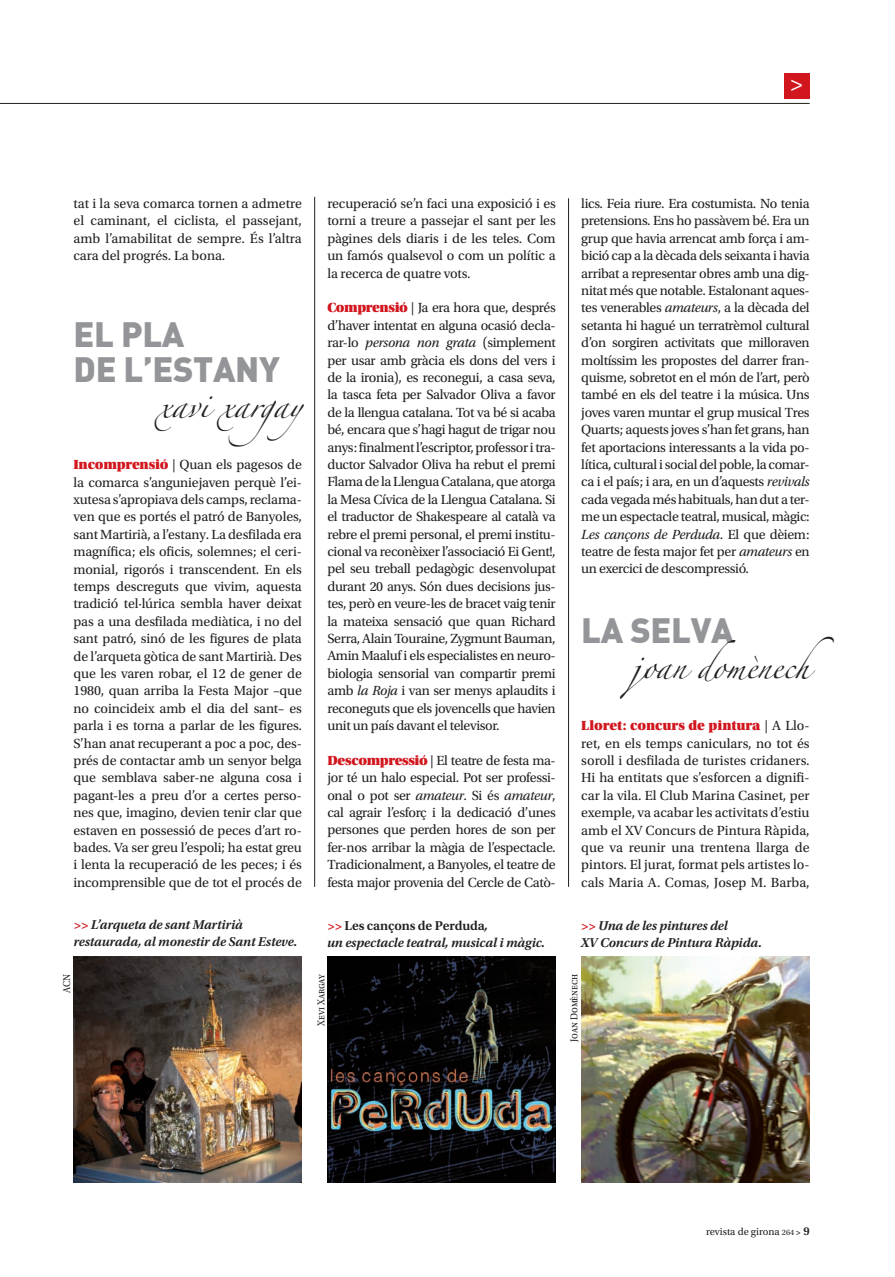
<style>
.page{position:relative;width:895px;height:1277px;background:#fff}
.page>*{position:absolute;margin:0;border:0;box-sizing:border-box;transform-origin:0 0}
.Cro_Fotograf{font:34.5px "DIN Black Alternate";letter-spacing:-.01em;color:#939598}
.t1{font:24px "Utopia Std";color:#fff}
.t2{font:22.5px "Zapfino";letter-spacing:-.01em;color:#231f20}
.t3{font:13.95px/17.4px "Utopia Std";letter-spacing:-.01em;color:#231f20;text-align:justify}
.Secccions_Peus{font:italic 600 13.5px/17.4px "Utopia Std";letter-spacing:-.01em;color:#231f20}
.Secccions_Peus-2{font:600 13.5px "Utopia Std";letter-spacing:-.01em;color:#231f20}
.Cro_Fotograf-2{font:10.5px "Utopia Std";color:#231f20;scale:.9 1}
.Cro_Fotograf-3{font:10.5px "Utopia Std";color:#231f20}
.s1{font-family:"Utopia Std Black Headline";color:#d2161e}
.s2{font-style:italic}
.s3{color:#d2161e}
.s4{font-style:italic;color:#d2161e}
.s5{font-size:8.25px}
.s6{font-weight:600;font-size:9px}
.s7{font-weight:600;font-size:12px}
</style>
<div class="page">
<hr style="left:0;top:103px;width:809px;height:1px;background:#231f20">
<div style="left:784px;top:73px;width:25px;height:26px;background:#d2161e"></div>
<hr style="left:314px;top:197px;width:1px;height:690px;background:#231f20">
<hr style="left:568px;top:198px;width:1px;height:689px;background:#231f20">
<img style="left:73px;top:956px;width:228px;height:226px">
<img style="left:327px;top:956px;width:228px;height:226px">
<img style="left:581px;top:956px;width:228px;height:226px">
<p class="t1" style="left:790px;top:71px;width:14px">&gt;</p>
<p class="t3" style="left:73px;top:195px;width:230px">tat i la seva comarca tornen a admetre el caminant, el ciclista, el passejant, amb l’amabilitat de sempre. És l’altra cara del progrés. La bona.</p>
<p class="Cro_Fotograf" style="left:73px;top:312px;width:112px">EL PLA</p>
<p class="Cro_Fotograf" style="left:73px;top:346px;width:208px">DE L’ESTANY</p>
<p class="t2" style="left:158px;top:396px;width:169px">xavi xargay</p>
<p class="t3" style="left:73px;top:456px;width:230px"><span class="s1">Incomprensió</span> | Quan els pagesos de la comarca s’anguniejaven perquè l’ei&shy;xutesa s’apropiava dels camps, reclama&shy;ven que es portés el patró de Banyoles, sant Martirià, a l’estany. La desfilada era magnífica; els oficis, solemnes; el ceri&shy;monial, rigorós i transcendent. En els temps descreguts que vivim, aquesta tradició tel·lúrica sembla haver deixat pas a una desfilada mediàtica, i no del sant patró, sinó de les figures de plata de l’arqueta gòtica de sant Martirià. Des que les varen robar, el 12 de gener de 1980, quan arriba la Festa Major –que no coincideix amb el dia del sant– es parla i es torna a parlar de les figures.<br>S’han anat recuperant a poc a poc, des&shy;prés de contactar amb un senyor belga que semblava saber-ne alguna cosa i pagant-les a preu d’or a certes perso&shy;nes que, imagino, devien tenir clar que estaven en possessió de peces d’art ro&shy;bades. Va ser greu l’espoli; ha estat greu i lenta la recuperació de les peces; i és incomprensible que de tot el procés de</p>
<p class="t3" style="left:327px;top:195px;width:230px">recuperació se’n faci una exposició i es torni a treure a passejar el sant per les pàgines dels diaris i de les teles. Com un famós qualsevol o com un polític a la recerca de quatre vots.</p>
<p class="t3" style="left:327px;top:299px;width:230px"><span class="s1">Comprensió</span> | Ja era hora que, després d’haver intentat en alguna ocasió decla&shy;rar-lo <span class="s2">persona non grata</span> (simplement per usar amb gràcia els dons del vers i de la ironia), es reconegui, a casa seva, la tasca feta per Salvador Oliva a favor de la llengua catalana. Tot va bé si acaba bé, encara que s’hagi hagut de trigar nou anys: finalment l’escriptor, professor i tra&shy;ductor Salvador Oliva ha rebut el premi Flama de la Llengua Catalana, que atorga la Mesa Cívica de la Llengua Catalana. Si el traductor de Shakespeare al català va rebre el premi personal, el premi institu&shy;cional va reconèixer l’associació Ei Gent!, pel seu treball pedagògic desenvolupat durant 20 anys. Són dues decisions jus&shy;tes, però en veure-les de bracet vaig tenir la mateixa sensació que quan Richard Serra, Alain Touraine, Zygmunt Bauman, Amin Maaluf i els especialistes en neuro&shy;biologia sensorial van compartir premi amb <span class="s2">la Roja</span> i van ser menys aplaudits i reconeguts que els jovencells que havien unit un país davant el televisor.</p>
<p class="t3" style="left:327px;top:752px;width:230px"><span class="s1">Descompressió</span> | El teatre de festa ma&shy;jor té un halo especial. Pot ser professi&shy;onal o pot ser <span class="s2">amateur</span>. Si és <span class="s2">amateur</span>, cal agrair l’esforç i la dedicació d’unes persones que perden hores de son per fer-nos arribar la màgia de l’espectacle.<br>Tradicionalment, a Banyoles, el teatre de festa major provenia del Cercle de Catò-</p>
<p class="Secccions_Peus" style="left:73px;top:916px;width:225px"><span class="s3">&gt;&gt;</span> L’arqueta de sant Martirià restaurada, al monestir de Sant Esteve.</p>
<p class="Secccions_Peus-2" style="left:327px;top:917px;width:163px"><span class="s4">&gt;&gt;</span> Les cançons de Perduda<span class="s2">,</span></p>
<p class="Secccions_Peus" style="left:327px;top:934px;width:219px">un espectacle teatral, musical i màgic.</p>
<p class="t3" style="left:581px;top:195px;width:230px">lics. Feia riure. Era costumista. No tenia pretensions. Ens ho passàvem bé. Era un grup que havia arrencat amb força i am&shy;bició cap a la dècada dels seixanta i havia arribat a representar obres amb una dig&shy;nitat més que notable. Estalonant aques&shy;tes venerables <span class="s2">amateurs</span>, a la dècada del setanta hi hagué un terratrèmol cultural d’on sorgiren activitats que milloraven moltíssim les propostes del darrer fran&shy;quisme, sobretot en el món de l’art, però també en els del teatre i la música. Uns joves varen muntar el grup musical Tres Quarts; aquests joves s’han fet grans, han fet aportacions interessants a la vida po&shy;lítica, cultural i social del poble, la comar&shy;ca i el país; i ara, en un d’aquests <span class="s2">revivals </span>cada vegada més habituals, han dut a ter&shy;me un espectacle teatral, musical, màgic:<br><span class="s2">Les cançons de Perduda</span>. El que dèiem: teatre de festa major fet per <span class="s2">amateurs</span> en un exercici de descompressió.</p>
<p class="Cro_Fotograf" style="left:581px;top:607px;width:154px">LA SELVA</p>
<p class="t2" style="left:631px;top:657px;width:204px">joan domènech</p>
<p class="t3" style="left:581px;top:717px;width:230px"><span class="s1">Lloret: concurs de pintura</span> | A Llo&shy;ret, en els temps caniculars, no tot és soroll i desfilada de turistes cridaners.<br>Hi ha entitats que s’esforcen a dignifi&shy;car la vila. El Club Marina Casinet, per exemple, va acabar les activitats d’estiu amb el XV Concurs de Pintura Ràpida, que va reunir una trentena llarga de pintors. El jurat, format pels artistes lo&shy;cals Maria A. Comas, Josep M. Barba,</p>
<p class="Secccions_Peus" style="left:580px;top:916px;width:149px"><span class="s3">&gt;&gt;</span> Una de les pintures del</p>
<p class="Secccions_Peus" style="left:580px;top:934px;width:183px">XV Concurs de Pintura Ràpida.</p>
<p class="Cro_Fotograf-2" style="left:61px;top:993px;width:23px;rotate:-90deg">ACN</p>
<p class="Cro_Fotograf-2" style="left:315px;top:1026px;width:59px;rotate:-90deg">Xevi Xargay</p>
<p class="Cro_Fotograf-2" style="left:568px;top:1042px;width:77px;rotate:-90deg">Joan Domènech</p>
<p class="Cro_Fotograf-3" style="left:705px;top:1225px;width:105px">revista de girona <span class="s5">264</span> <span class="s6">&gt;</span> <span class="s7">9</span></p>
</div>
